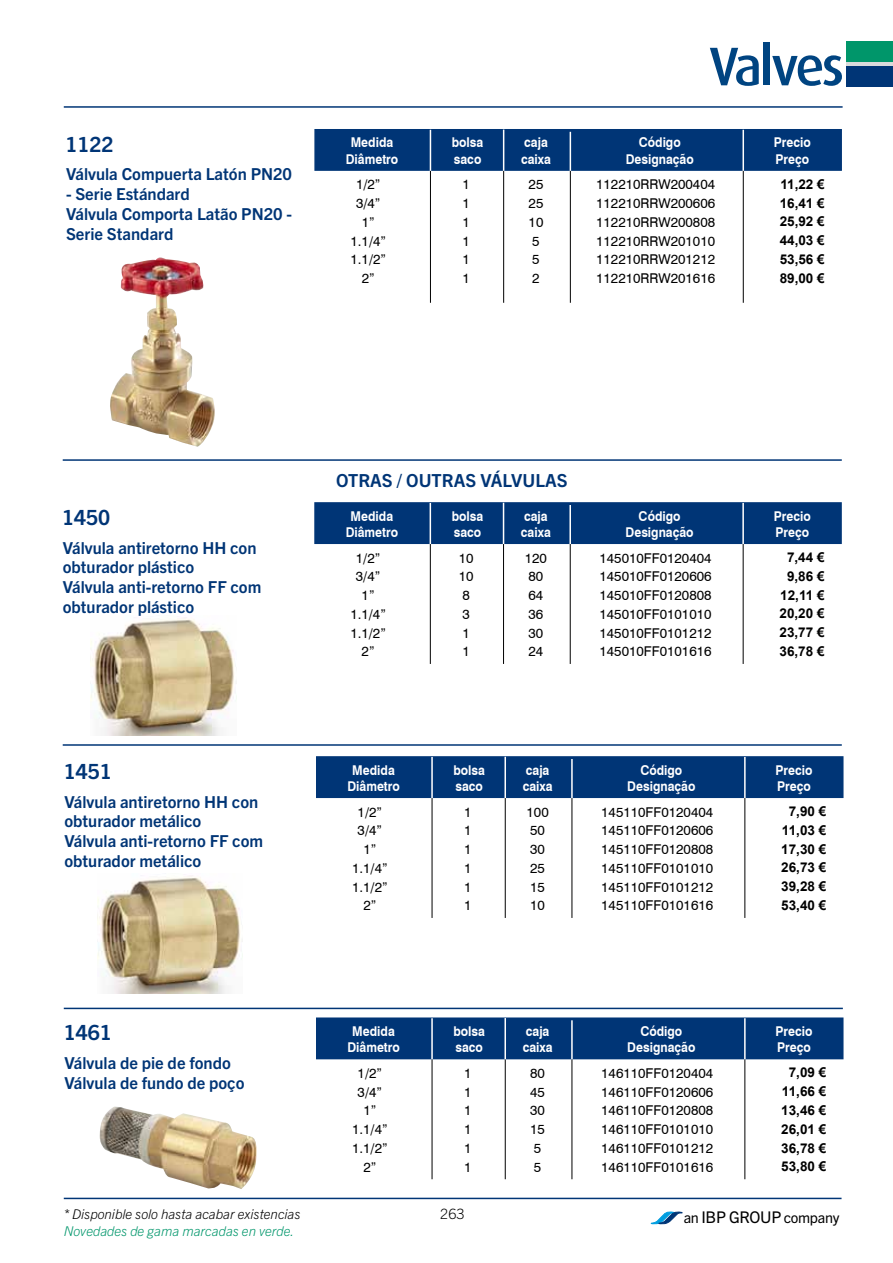
<style>
.page{position:relative;width:893px;height:1263px;background:#fff}
.page>*{position:absolute;margin:0;border:0;box-sizing:border-box;transform-origin:0 0}
.t1{font:700 21px "Trade Gothic Next LT Pro";color:#003576}
.t2{font:700 18px "Trade Gothic Next LT Pro";color:#003576}
.t3{font:700 16.5px/19.8px "Trade Gothic Next LT Pro";color:#003576}
.t4{font:14.55px "Trade Gothic Next LT Pro";letter-spacing:-.02em;color:#000}
.t5{font:300 14.25px "Trade Gothic Next LT Pro";color:#000}
.t6{font:13.5px/18.8px "Swiss 721 BT";color:#000;text-align:justify}
.t7{font:700 13.5px/16.2px "Swiss 721 BT";color:#fff;scale:.9 1}
.t8{font:700 13.5px/18.8px "Arial";color:#000;text-align:center}
.t9{font:italic 300 13.5px "Trade Gothic Next LT Pro";color:#000}
.t10{font:italic 300 13.5px "Trade Gothic Next LT Pro";color:#00966b}
.s1{font-size:16.2px}
</style>
<div class="page">
<div style="left:846px;top:61px;width:47px;height:8px;background:#d9dadb"></div>
<div style="left:846px;top:41px;width:47px;height:21px;background:#00966a"></div>
<div style="left:846px;top:66px;width:47px;height:21px;background:#003576"></div>
<svg style="left:651px;top:1211px;width:31px;height:13px"></svg>
<hr style="left:64px;top:106px;width:779px;height:2px;background:#003576">
<hr style="left:64px;top:1198px;width:777px;height:1px;background:#003576">
<svg style="left:710px;top:48px;width:49px;height:38px"></svg>
<div style="left:763px;top:43px;width:7px;height:42px;background:#004481"></div>
<svg style="left:772px;top:55px;width:70px;height:31px"></svg>
<img style="left:91px;top:617px;width:143px;height:119px">
<hr style="left:430px;top:503px;width:1px;height:161px;background:#000">
<hr style="left:503px;top:503px;width:1px;height:161px;background:#000">
<hr style="left:570px;top:504px;width:1px;height:160px;background:#000">
<hr style="left:743px;top:504px;width:1px;height:160px;background:#000">
<div style="left:314px;top:502px;width:528px;height:42px;background:#003576;border:2px solid #003576"></div>
<hr style="left:430px;top:503px;width:1px;height:41px;background:#fff">
<hr style="left:503px;top:503px;width:1px;height:41px;background:#fff">
<hr style="left:569px;top:505px;width:2px;height:39px;background:#fff">
<hr style="left:742px;top:503px;width:2px;height:41px;background:#fff">
<hr style="left:432px;top:757px;width:1px;height:161px;background:#000">
<hr style="left:505px;top:757px;width:1px;height:161px;background:#000">
<hr style="left:572px;top:758px;width:1px;height:160px;background:#000">
<hr style="left:744px;top:758px;width:1px;height:160px;background:#000">
<div style="left:316px;top:756px;width:527px;height:42px;background:#003576;border:2px solid #003576"></div>
<hr style="left:431px;top:757px;width:2px;height:41px;background:#fff">
<hr style="left:504px;top:757px;width:2px;height:41px;background:#fff">
<hr style="left:571px;top:759px;width:2px;height:39px;background:#fff">
<hr style="left:744px;top:757px;width:2px;height:41px;background:#fff">
<hr style="left:63px;top:744px;width:779px;height:2px;background:#003576">
<hr style="left:63px;top:459px;width:779px;height:2px;background:#003576">
<hr style="left:432px;top:1018px;width:1px;height:161px;background:#000">
<hr style="left:505px;top:1018px;width:1px;height:161px;background:#000">
<hr style="left:572px;top:1020px;width:1px;height:159px;background:#000">
<hr style="left:744px;top:1020px;width:1px;height:159px;background:#000">
<div style="left:316px;top:1017px;width:527px;height:42px;background:#003576;border:2px solid #003576"></div>
<hr style="left:431px;top:1018px;width:2px;height:41px;background:#fff">
<hr style="left:504px;top:1018px;width:2px;height:41px;background:#fff">
<hr style="left:571px;top:1020px;width:2px;height:39px;background:#fff">
<hr style="left:744px;top:1018px;width:2px;height:41px;background:#fff">
<hr style="left:64px;top:1008px;width:779px;height:1px;background:#003576">
<img style="left:97px;top:875px;width:146px;height:118px">
<img style="left:100px;top:1106px;width:157px;height:83px">
<hr style="left:430px;top:130px;width:1px;height:173px;background:#000">
<hr style="left:503px;top:130px;width:1px;height:173px;background:#000">
<hr style="left:570px;top:131px;width:1px;height:172px;background:#000">
<hr style="left:743px;top:131px;width:1px;height:172px;background:#000">
<div style="left:314px;top:129px;width:528px;height:42px;background:#003576;border:2px solid #003576"></div>
<hr style="left:430px;top:130px;width:1px;height:41px;background:#fff">
<hr style="left:503px;top:130px;width:1px;height:41px;background:#fff">
<hr style="left:570px;top:132px;width:1px;height:39px;background:#fff">
<hr style="left:742px;top:130px;width:2px;height:41px;background:#fff">
<img style="left:110px;top:257px;width:105px;height:190px">
<h1 class="t1" style="left:65px;top:129px;width:50px">1122</h1>
<p class="t7" style="left:626px;top:134px;width:77px;text-align:center">Código<br>Designação</p>
<p class="t7" style="left:346px;top:134px;width:60px;text-align:center">Medida<br>Diâmetro</p>
<p class="t7" style="left:452px;top:134px;width:37px">bolsa saco</p>
<p class="t7" style="left:774px;top:134px;width:43px">Precio<br>Preço</p>
<p class="t7" style="left:521px;top:134px;width:35px">caja caixa</p>
<p class="t3" style="left:66px;top:163px;width:228px">Válvula Compuerta Latón PN20</p>
<p class="t3" style="left:66px;top:183px;width:228px">- Serie Estándard<br>Válvula Comporta Latão PN20 -<br>Serie Standard</p>
<p class="t6" style="left:596px;top:175px;width:121px">112210RRW200404<br>112210RRW200606<br>112210RRW200808<br>112210RRW201010<br>112210RRW201212<br>112210RRW201616</p>
<p class="t8" style="left:780px;top:175px;width:47px;text-align:justify">11,22 € 16,41 € 25,92 € 44,03 € 53,56 € 89,00 €</p>
<p class="t6" style="left:350px;top:175px;width:37px;text-align:center">1/2”<br>3/4”<br>1”<br>1.1/4”<br>1.1/2”<br>2”</p>
<p class="t6" style="left:463px;top:175px;width:9px">1<br>1<br>1<br>1<br>1<br>1</p>
<p class="t6" style="left:529px;top:175px;width:16px;text-align:left">25<br>25<br>10<br>5<br>5<br>2</p>
<h2 class="t2" style="left:336px;top:468px;width:233px">OTRAS / OUTRAS VÁLVULAS</h2>
<h1 class="t1" style="left:62px;top:502px;width:50px">1450</h1>
<p class="t7" style="left:626px;top:508px;width:77px;text-align:center">Código<br>Designação</p>
<p class="t7" style="left:346px;top:508px;width:60px;text-align:center">Medida<br>Diâmetro</p>
<p class="t7" style="left:452px;top:508px;width:37px">bolsa saco</p>
<p class="t7" style="left:774px;top:508px;width:43px">Precio<br>Preço</p>
<p class="t7" style="left:521px;top:508px;width:35px">caja caixa</p>
<p class="t3" style="left:63px;top:536px;width:200px">Válvula antiretorno HH con obturador plástico<br>Válvula anti-retorno FF com obturador plástico</p>
<p class="t6" style="left:599px;top:548px;width:114px">145010FF0120404<br>145010FF0120606<br>145010FF0120808<br>145010FF0101010<br>145010FF0101212<br>145010FF0101616</p>
<p class="t8" style="left:779px;top:548px;width:47px">7,44 €<br>9,86 €<br>12,11 €<br>20,20 €<br>23,77 €<br>36,78 €</p>
<p class="t6" style="left:350px;top:548px;width:37px;text-align:center">1/2”<br>3/4”<br>1”<br>1.1/4”<br>1.1/2”<br>2”</p>
<p class="t6" style="left:459px;top:548px;width:16px;text-align:left">10<br>10<br>8<br>3<br>1<br>1</p>
<p class="t6" style="left:525px;top:548px;width:24px;text-align:left">120<br>80<br>64<br>36<br>30<br>24</p>
<h1 class="t1" style="left:64px;top:756px;width:50px">1451</h1>
<p class="t7" style="left:627px;top:761px;width:77px;text-align:center">Código<br>Designação</p>
<p class="t7" style="left:347px;top:761px;width:60px;text-align:center">Medida<br>Diâmetro</p>
<p class="t7" style="left:453px;top:761px;width:37px">bolsa saco</p>
<p class="t7" style="left:775px;top:761px;width:43px">Precio<br>Preço</p>
<p class="t7" style="left:523px;top:761px;width:35px">caja caixa</p>
<p class="t3" style="left:64px;top:790px;width:200px">Válvula antiretorno HH con obturador metálico<br>Válvula anti-retorno FF com obturador metálico</p>
<p class="t6" style="left:601px;top:802px;width:114px">145110FF0120404<br>145110FF0120606<br>145110FF0120808<br>145110FF0101010<br>145110FF0101212<br>145110FF0101616</p>
<p class="t8" style="left:781px;top:802px;width:47px">7,90 €<br>11,03 €<br>17,30 €<br>26,73 €<br>39,28 €<br>53,40 €</p>
<p class="t6" style="left:352px;top:802px;width:37px;text-align:center">1/2”<br>3/4”<br>1”<br>1.1/4”<br>1.1/2”<br>2”</p>
<p class="t6" style="left:464px;top:802px;width:9px">1<br>1<br>1<br>1<br>1<br>1</p>
<p class="t6" style="left:526px;top:802px;width:24px;text-align:left">100<br>50<br>30<br>25<br>15<br>10</p>
<h1 class="t1" style="left:64px;top:1018px;width:50px">1461</h1>
<p class="t7" style="left:627px;top:1023px;width:77px;text-align:center">Código<br>Designação</p>
<p class="t7" style="left:347px;top:1023px;width:60px;text-align:center">Medida<br>Diâmetro</p>
<p class="t7" style="left:453px;top:1023px;width:37px">bolsa saco</p>
<p class="t7" style="left:775px;top:1023px;width:43px">Precio<br>Preço</p>
<p class="t7" style="left:523px;top:1023px;width:35px">caja caixa</p>
<p class="t3" style="left:64px;top:1052px;width:182px">Válvula de pie de fondo<br>Válvula de fundo de poço</p>
<p class="t6" style="left:601px;top:1063px;width:114px">146110FF0120404<br>146110FF0120606<br>146110FF0120808<br>146110FF0101010<br>146110FF0101212<br>146110FF0101616</p>
<p class="t8" style="left:781px;top:1064px;width:47px">7,09 €<br>11,66 €<br>13,46 €<br>26,01 €<br>36,78 €<br>53,80 €</p>
<p class="t6" style="left:352px;top:1064px;width:37px;text-align:center">1/2”<br>3/4”<br>1”<br>1.1/4”<br>1.1/2”<br>2”</p>
<p class="t6" style="left:464px;top:1063px;width:9px">1<br>1<br>1<br>1<br>1<br>1</p>
<p class="t6" style="left:530px;top:1063px;width:16px;text-align:left">80<br>45<br>30<br>15<br>5<br>5</p>
<p class="t9" style="left:64px;top:1205px;width:238px">* Disponible solo hasta acabar existencias</p>
<p class="t5" style="left:440px;top:1204px;width:26px">263</p>
<p class="t10" style="left:64px;top:1221px;width:232px">Novedades de gama marcadas en verde.</p>
<p class="t4" style="left:684px;top:1208px;width:157px">an <span class="s1">IBP GROUP</span> company</p>
</div>
